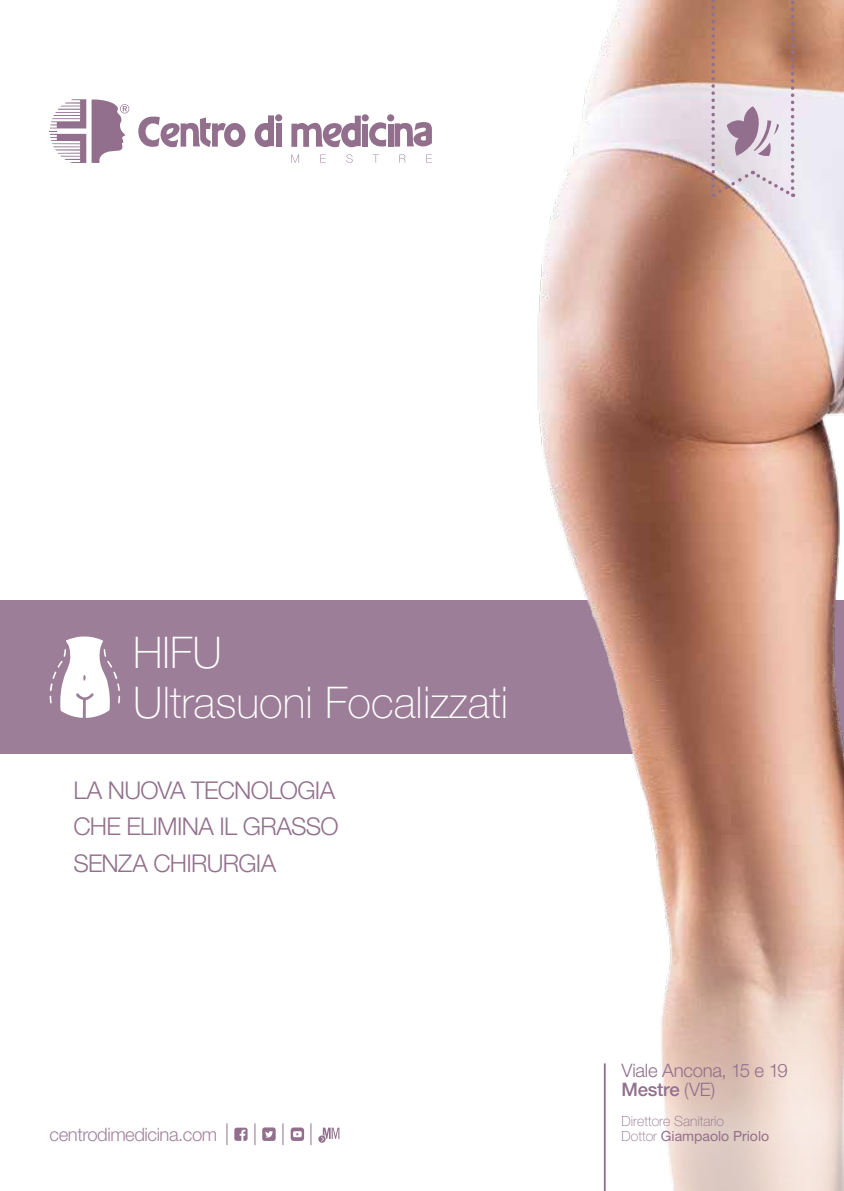
<style>
.page{position:relative;width:844px;height:1191px;background:#fff}
.page>*{position:absolute;margin:0;border:0;box-sizing:border-box;transform-origin:0 0}
.t1{font:100 43.75px/50.2px "Helvetica Neue LT Std";color:#fff}
.t2{font:300 24.5px/36.4px "Helvetica Neue LT Std";letter-spacing:-.03em;color:#92708d}
.t3{font:300 18.55px/19.2px "Helvetica Neue LT Std";letter-spacing:-.015em;color:#92708d}
.t4{font:300 18.55px "Helvetica Neue LT Std";letter-spacing:-.025em;color:#a1849d}
.t5{font:100 14px/14.9px "Helvetica Neue LT Std";color:#92708d}
.s1{font-weight:500}
.s2{font-weight:400}
</style>
<div class="page">
<div style="left:0;top:600px;width:843px;height:153px;background:#9d7e98"></div>
<img style="left:511px;top:0;width:332px;height:800px">
<svg style="left:711px;top:0;width:83px;height:198px;background:#cfb0a9"></svg>
<svg style="left:50px;top:636px;width:70px;height:82px"></svg>
<svg style="left:227px;top:800px;width:616px;height:391px"></svg>
<svg style="left:226px;top:1123px;width:1px;height:22px"></svg>
<svg style="left:254px;top:1123px;width:1px;height:22px"></svg>
<svg style="left:282px;top:1123px;width:1px;height:22px"></svg>
<svg style="left:310px;top:1123px;width:1px;height:22px"></svg>
<svg style="left:234px;top:1127px;width:13px;height:13px"></svg>
<svg style="left:318px;top:1127px;width:21px;height:15px"></svg>
<svg style="left:262px;top:1127px;width:13px;height:14px"></svg>
<svg style="left:290px;top:1127px;width:14px;height:14px"></svg>
<hr style="left:603px;top:1063px;width:2px;height:128px;background:#92708d">
<svg style="left:50px;top:99px;width:36px;height:64px"></svg>
<svg style="left:92px;top:99px;width:37px;height:64px"></svg>
<div style="left:387px;top:114px;width:7px;height:7px;background:#92708d;border-radius:50%"></div>
<div style="left:387px;top:124px;width:6px;height:23px;background:#92708d"></div>
<div style="left:276px;top:124px;width:5px;height:23px;background:#92708d"></div>
<div style="left:275px;top:114px;width:7px;height:7px;background:#92708d;border-radius:50%"></div>
<svg style="left:254px;top:115px;width:20px;height:32px"></svg>
<svg style="left:138px;top:116px;width:107px;height:32px"></svg>
<svg style="left:291px;top:116px;width:95px;height:47px"></svg>
<svg style="left:394px;top:122px;width:38px;height:41px"></svg>
<h1 class="t1" style="left:133px;top:627px;width:376px">HIFU<br>Ultrasuoni Focalizzati</h1>
<p class="t2" style="left:73px;top:771px;width:267px">LA NUOVA TECNOLOGIA<br>CHE ELIMINA IL GRASSO<br>SENZA CHIRURGIA</p>
<p class="t4" style="left:50px;top:1123px;width:169px">centrodimedicina.com</p>
<p class="t3" style="left:621px;top:1060px;width:168px">Viale Ancona, 15 e 19<br><span class="s1">Mestre</span> (VE)</p>
<p class="t5" style="left:621px;top:1113px;width:149px">Direttore Sanitario<br>Dottor <span class="s2">Giampaolo Priolo</span></p>
</div>
